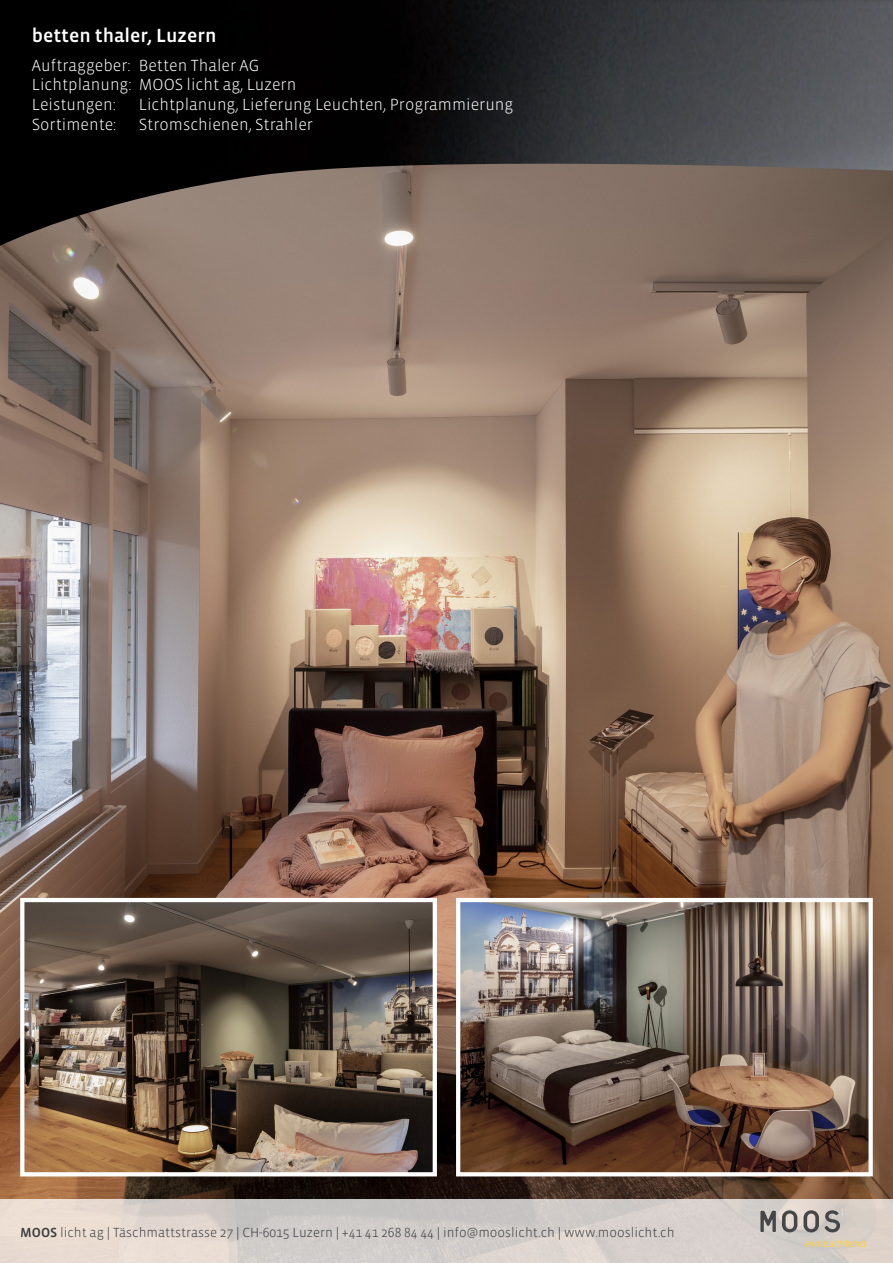
<style>
.page{position:relative;width:893px;height:1263px;background:#fff}
.page>*{position:absolute;margin:0;border:0;box-sizing:border-box;transform-origin:0 0}
.t1{font:19.5px "Vista Sans Med";color:#fff}
.t2{font:300 16.5px "Vista Sans";color:#fff}
.t3{font:300 13.5px "Vista Sans";color:#3e3e3f}
.s1{font-family:"Vista Sans Med";font-weight:400}
</style>
<div class="page">
<img style="left:0;top:0;width:893px;height:164px">
<img style="left:0;top:164px;width:893px;height:1035px">
<svg style="left:0;top:1199px;width:893px;height:64px;background:#d7d0cb"></svg>
<svg style="left:806px;top:1239px;width:61px;height:8px"></svg>
<svg style="left:760px;top:1211px;width:16px;height:21px"></svg>
<svg style="left:782px;top:1210px;width:15px;height:22px"></svg>
<svg style="left:803px;top:1210px;width:37px;height:22px"></svg>
<img style="left:461px;top:903px;width:407px;height:268px">
<div style="left:456px;top:898px;width:417px;height:278px;border:4px solid #fff"></div>
<img style="left:25px;top:903px;width:407px;height:268px">
<div style="left:20px;top:898px;width:417px;height:278px;border:4px solid #fff"></div>
<p class="t1" style="left:32px;top:25px;width:186px">betten thaler, Luzern</p>
<p class="t2" style="left:32px;top:57px;width:229px">Auftraggeber: Betten Thaler AG</p>
<p class="t2" style="left:32px;top:76px;width:266px">Lichtplanung: MOOS licht ag, Luzern</p>
<p class="t2" style="left:32px;top:96px;width:86px">Leistungen:</p>
<p class="t2" style="left:139px;top:96px;width:376px">Lichtplanung, Lieferung Leuchten, Programmierung</p>
<p class="t2" style="left:32px;top:116px;width:86px">Sortimente:</p>
<p class="t2" style="left:139px;top:116px;width:176px">Stromschienen, Strahler</p>
<p class="t3" style="left:20px;top:1225px;width:656px"><span class="s1">MOOS</span> licht ag | Täschmattstrasse 27 | CH-6015 Luzern | +41 41 268 84 44 | info@mooslicht.ch | www.mooslicht.ch</p>
</div>
